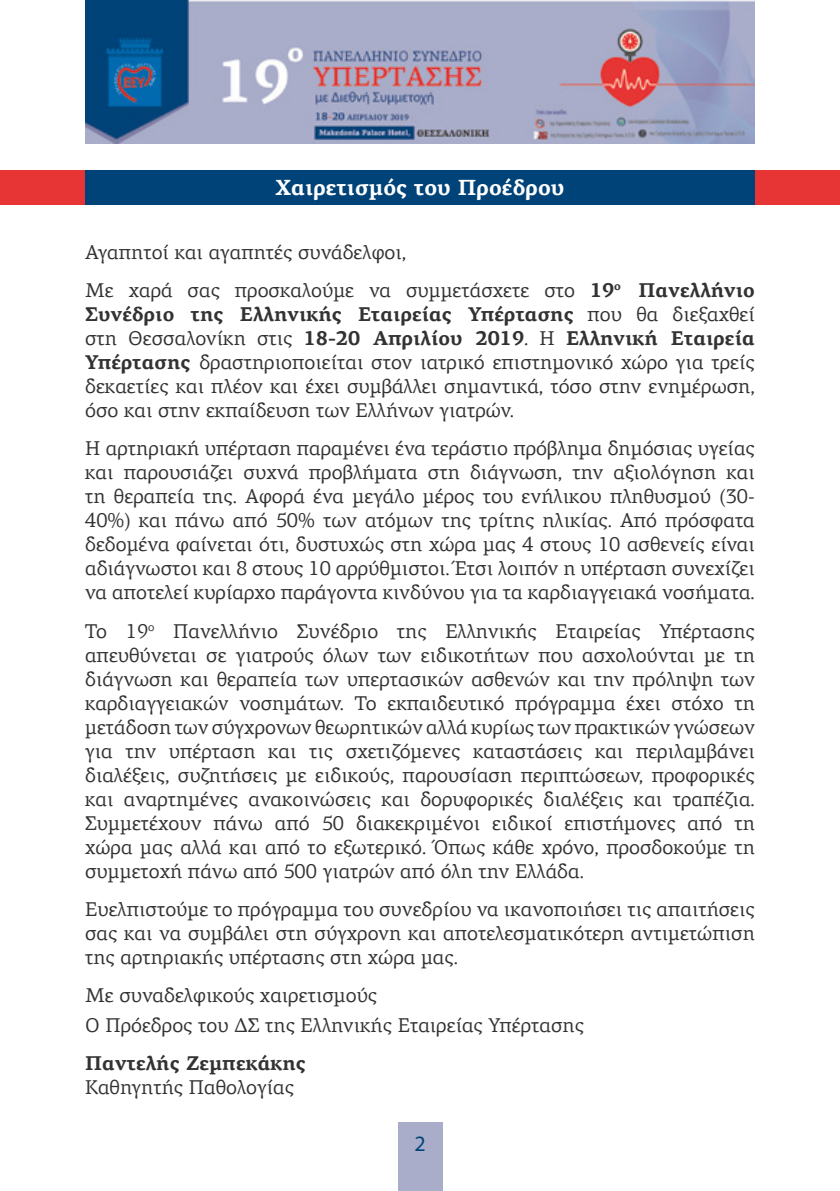
<style>
.page{position:relative;width:840px;height:1191px;background:#fff}
.page>*{position:absolute;margin:0;border:0;box-sizing:border-box;transform-origin:0 0}
.t1{font:700 22px "PF Agora Serif Pro";color:#fff}
.t2{font:22px "Myriad Pro";color:#004378}
.t3{font:20px/24px "PF Agora Serif Pro";color:#323232;text-align:justify}
.t4{font:700 20px "PF Agora Serif Pro";color:#323232}
.s1{font-weight:700}
</style>
<div class="page">
<div style="left:397px;top:1123px;width:45px;height:68px;background:#aaadca"></div>
<img style="left:85px;top:0;width:669px;height:144px">
<div style="left:0;top:170px;width:839px;height:34px;background:#e73535"></div>
<div style="left:85px;top:170px;width:669px;height:34px;background:#004378"></div>
<p class="t1" style="left:275px;top:174px;width:290px">Χαιρετισμός του Προέδρου</p>
<p class="t3" style="left:85px;top:233px;width:670px;line-height:38.2px">Αγαπητοί και αγαπητές συνάδελφοι,<br>Με χαρά σας προσκαλούμε να συμμετάσχετε στο <span class="s1">19</span><sup>ο</sup> <span class="s1">Πανελλήνιο</span></p>
<p class="t3" style="left:85px;top:302px;width:670px"><span class="s1">Συνέδριο της Ελληνικής Εταιρείας Υπέρτασης</span> που θα διεξαχθεί στη Θεσσαλονίκη στις <span class="s1">18-20 Απριλίου 2019</span>. Η <span class="s1">Ελληνική Εταιρεία Υπέρτασης</span> δραστηριοποιείται στον ιατρικό επιστημονικό χώρο για τρείς δεκαετίες και πλέον και έχει συμβάλλει σημαντικά, τόσο στην ενημέρωση, όσο και στην εκπαίδευση των Ελλήνων γιατρών.</p>
<p class="t3" style="left:85px;top:436px;width:670px">Η αρτηριακή υπέρταση παραμένει ένα τεράστιο πρόβλημα δημόσιας υγείας και παρουσιάζει συχνά προβλήματα στη διάγνωση, την αξιολόγηση και τη θεραπεία της. Αφορά ένα μεγάλο μέρος του ενήλικου πληθυσμού (30- 40%) και πάνω από 50% των ατόμων της τρίτης ηλικίας. Από πρόσφατα δεδομένα φαίνεται ότι, δυστυχώς στη χώρα μας 4 στους 10 ασθενείς είναι αδιάγνωστοι και 8 στους 10 αρρύθμιστοι. Έτσι λοιπόν η υπέρταση συνεχίζει να αποτελεί κυρίαρχο παράγοντα κινδύνου για τα καρδιαγγειακά νοσήματα.</p>
<p class="t3" style="left:85px;top:619px;width:670px">Το 19<sup>ο</sup> Πανελλήνιο Συνέδριο της Ελληνικής Εταιρείας Υπέρτασης απευθύνεται σε γιατρούς όλων των ειδικοτήτων που ασχολούνται με τη διάγνωση και θεραπεία των υπερτασικών ασθενών και την πρόληψη των καρδιαγγειακών νοσημάτων. Το εκπαιδευτικό πρόγραμμα έχει στόχο τη μετάδοση των σύγχρονων θεωρητικών αλλά κυρίως των πρακτικών γνώσεων για την υπέρταση και τις σχετιζόμενες καταστάσεις και περιλαμβάνει διαλέξεις, συζητήσεις με ειδικούς, παρουσίαση περιπτώσεων, προφορικές και αναρτημένες ανακοινώσεις και δορυφορικές διαλέξεις και τραπέζια.<br>Συμμετέχουν πάνω από 50 διακεκριμένοι ειδικοί επιστήμονες από τη χώρα μας αλλά και από το εξωτερικό. Όπως κάθε χρόνο, προσδοκούμε τη συμμετοχή πάνω από 500 γιατρών από όλη την Ελλάδα.</p>
<p class="t3" style="left:85px;top:897px;width:670px">Ευελπιστούμε το πρόγραμμα του συνεδρίου να ικανοποιήσει τις απαιτήσεις σας και να συμβάλει στη σύγχρονη και αποτελεσματικότερη αντιμετώπιση της αρτηριακής υπέρτασης στη χώρα μας.</p>
<p class="t3" style="left:85px;top:980px;width:500px;line-height:29.6px">Με συναδελφικούς χαιρετισμούς<br>Ο Πρόεδρος του ΔΣ της Ελληνικής Εταιρείας Υπέρτασης</p>
<p class="t4" style="left:85px;top:1050px;width:222px">Παντελής Ζεμπεκάκης</p>
<p class="t3" style="left:85px;top:1075px;width:210px">Καθηγητής Παθολογίας</p>
<p class="t2" style="left:414px;top:1129px;width:13px">2</p>
</div>
